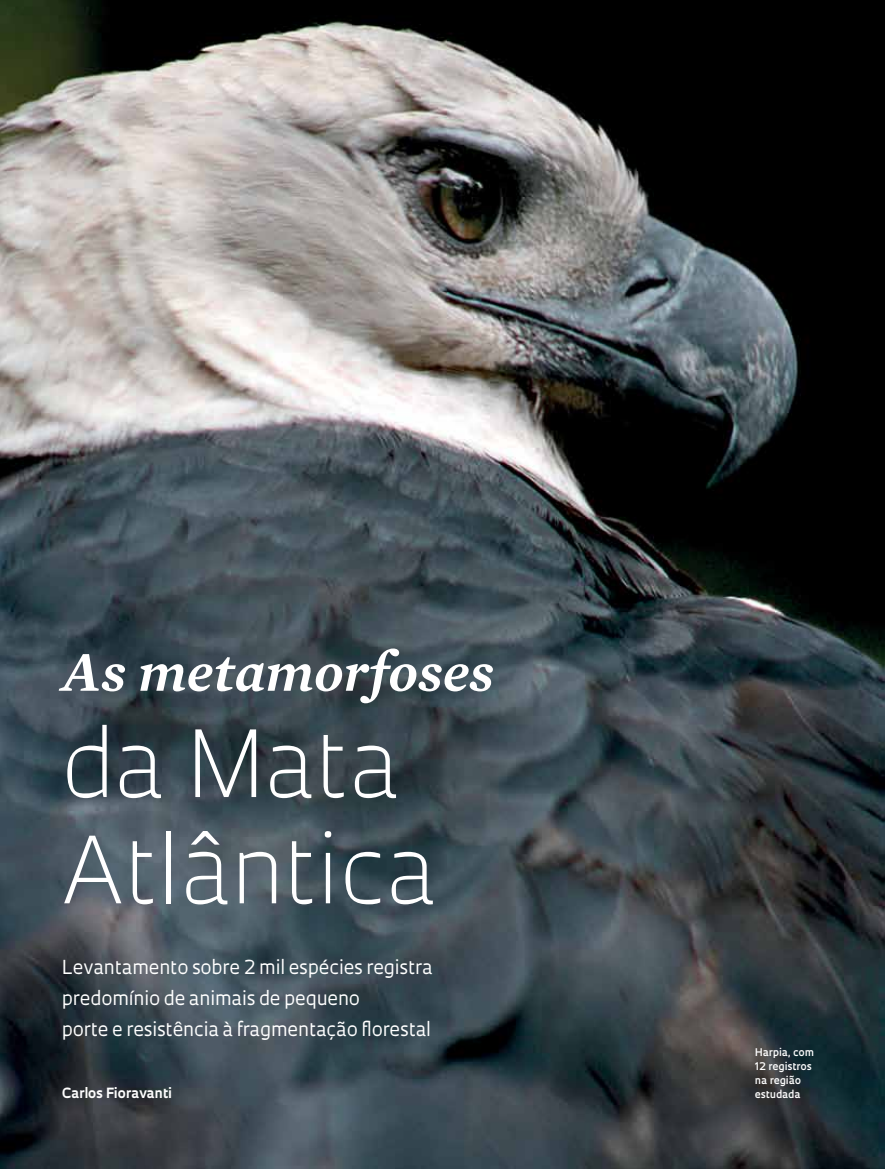
<style>
.page{position:relative;width:885px;height:1169px;background:#fff}
.page>*{position:absolute;margin:0;border:0;box-sizing:border-box;transform-origin:0 0}
.t1{font:300 89.85px/106.2px "Oculum";letter-spacing:-.01em;color:#fff}
.t2{font:italic 600 57px "Mercury Text G2";color:#fff}
.t3{font:18.75px/30.9px "Oculum";letter-spacing:-.01em;color:#fff}
.t4{font:700 13.65px "Oculum";letter-spacing:-.005em;color:#fff}
.t5{font:600 10.35px/14.1px "Oculum";color:#fff}
</style>
<div class="page">
<img style="left:0;top:0;width:885px;height:1168px">
<svg style="left:79px;top:1126px;width:7px;height:7px"></svg>
<h2 class="t2" style="left:62px;top:629px;width:434px">As metamorfoses</h2>
<h1 class="t1" style="left:62px;top:706px;width:378px">da Mata<br>Atlântica</h1>
<p class="t3" style="left:62px;top:951px;width:372px">Levantamento sobre 2 mil espécies registra predomínio de animais de pequeno<br>porte e resistência à fragmentação florestal</p>
<p class="t4" style="left:62px;top:1083px;width:111px">Carlos Fioravanti</p>
<p class="t5" style="left:755px;top:1044px;width:61px">Harpia, com<br>12 registros na região estudada</p>
</div>
